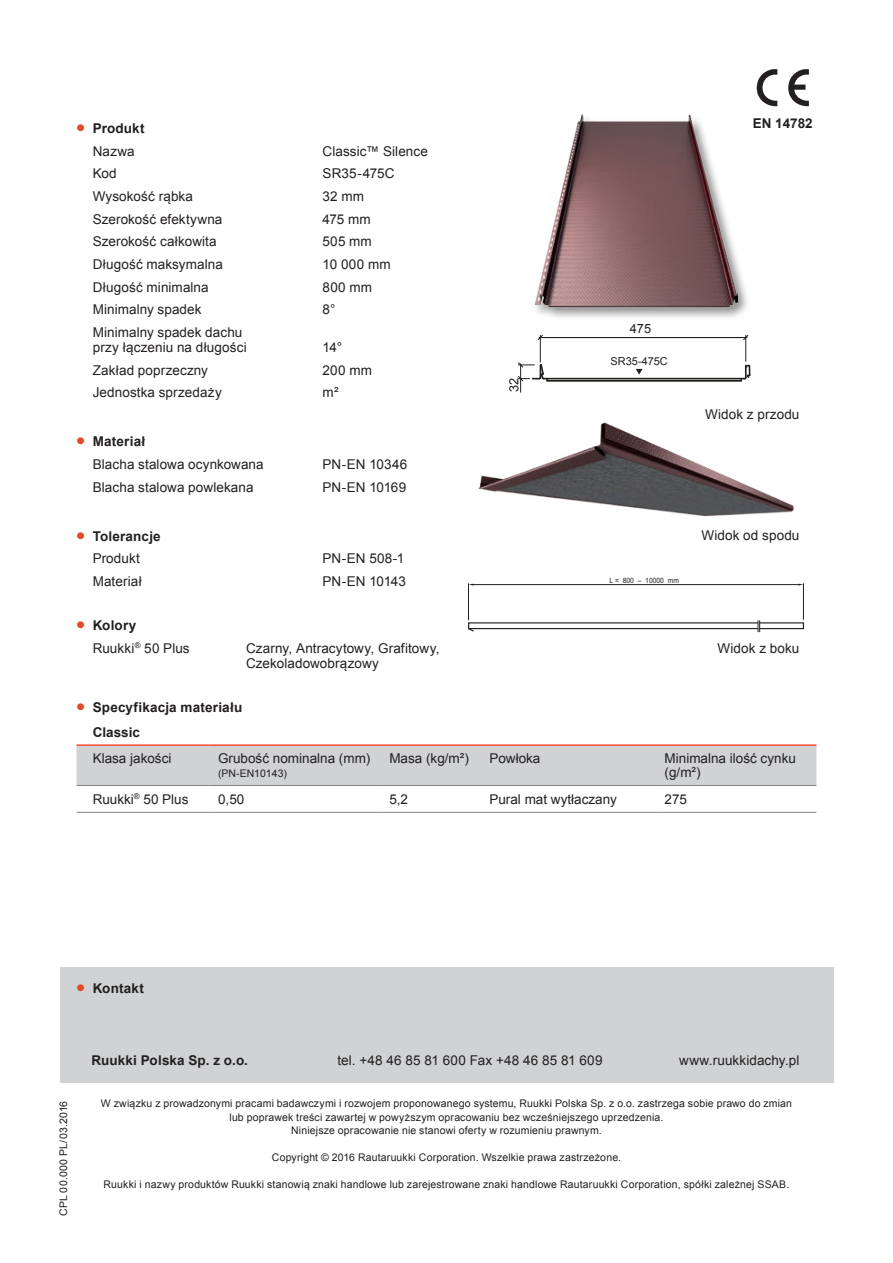
<style>
.page{position:relative;width:893px;height:1263px;background:#fff}
.page>*{position:absolute;margin:0;border:0;box-sizing:border-box;transform-origin:0 0}
.t1{font:13.5px/15px "Arial";letter-spacing:.005em;color:#231f20}
.t2{font:700 13.5px/22.6px "Arial";letter-spacing:.01em;color:#231f20;text-align:center}
.t3{font:12.75px "Arial";color:#231f20}
.t4{font:10.95px "Arial";color:#231f20}
.t5{font:10.5px/13.5px "Arial";letter-spacing:.015em;color:#231f20;text-align:center}
.t6{font:7.35px "Arial";color:#231f20;scale:.92 1}
.s1{font-size:24px;color:#dd4d2a}
.s2{font-weight:400}
.s3{font-weight:700;font-size:24px;color:#dd4d2a}
.s4{font-weight:700}
</style>
<div class="page">
<div style="left:533px;top:113px;width:218px;height:207px;background:#231f20;opacity:.5"></div>
<img style="left:534px;top:115px;width:204px;height:191px">
<img style="left:478px;top:422px;width:316px;height:94px">
<svg style="left:636px;top:369px;width:6px;height:6px"></svg>
<hr style="left:539px;top:337px;width:208px;height:1px;background:#231f20">
<hr style="left:544px;top:378px;width:201px;height:1px;background:#231f20">
<svg style="left:518px;top:335px;width:30px;height:57px"></svg>
<svg style="left:740px;top:335px;width:11px;height:46px"></svg>
<hr style="left:547px;top:380px;width:194px;height:2px;background:#231f20">
<div style="left:60px;top:967px;width:773px;height:115px;background:#d1d2d4"></div>
<div style="left:77px;top:746px;width:739px;height:39px;background:#d1d2d4"></div>
<hr style="left:77px;top:785px;width:133px;height:1px;background:#808285">
<hr style="left:210px;top:785px;width:171px;height:1px;background:#808285">
<hr style="left:381px;top:785px;width:100px;height:1px;background:#808285">
<hr style="left:481px;top:785px;width:175px;height:1px;background:#808285">
<hr style="left:656px;top:785px;width:160px;height:1px;background:#808285">
<hr style="left:77px;top:812px;width:133px;height:1px;background:#808285">
<hr style="left:210px;top:812px;width:171px;height:1px;background:#808285">
<hr style="left:381px;top:812px;width:100px;height:1px;background:#808285">
<hr style="left:481px;top:812px;width:175px;height:1px;background:#808285">
<hr style="left:656px;top:812px;width:160px;height:1px;background:#808285">
<hr style="left:77px;top:744px;width:133px;height:2px;background:#ef4d2f">
<hr style="left:210px;top:744px;width:171px;height:2px;background:#ef4d2f">
<hr style="left:381px;top:744px;width:100px;height:2px;background:#ef4d2f">
<hr style="left:481px;top:744px;width:175px;height:2px;background:#ef4d2f">
<hr style="left:656px;top:744px;width:160px;height:2px;background:#ef4d2f">
<img style="left:756px;top:69px;width:53px;height:38px">
<hr style="left:468px;top:583px;width:1px;height:37px;background:#231f20">
<hr style="left:803px;top:583px;width:1px;height:37px;background:#231f20">
<hr style="left:473px;top:584px;width:327px;height:1px;background:#231f20">
<div style="left:468px;top:622px;width:291px;height:7px;border:1px solid #231f20"></div>
<div style="left:759px;top:622px;width:45px;height:7px;border:1px solid #231f20"></div>
<svg style="left:468px;top:627px;width:7px;height:5px"></svg>
<p class="t2" style="left:77px;top:117px;width:70px"><span class="s1">•</span> Produkt<br><span class="s2">Nazwa</span></p>
<p class="t1" style="left:323px;top:144px;width:107px">Classic™ Silence</p>
<p class="t1" style="left:93px;top:166px;width:26px">Kod</p>
<p class="t1" style="left:323px;top:166px;width:73px">SR35-475C</p>
<p class="t1" style="left:93px;top:189px;width:102px">Wysokość rąbka</p>
<p class="t1" style="left:323px;top:189px;width:43px">32 mm</p>
<p class="t1" style="left:93px;top:212px;width:131px">Szerokość efektywna</p>
<p class="t1" style="left:323px;top:212px;width:50px">475 mm</p>
<p class="t1" style="left:93px;top:234px;width:126px">Szerokość całkowita</p>
<p class="t1" style="left:323px;top:234px;width:51px">505 mm</p>
<p class="t1" style="left:93px;top:257px;width:132px">Długość maksymalna</p>
<p class="t1" style="left:323px;top:257px;width:70px">10 000 mm</p>
<p class="t1" style="left:93px;top:280px;width:118px">Długość minimalna</p>
<p class="t1" style="left:323px;top:280px;width:51px">800 mm</p>
<p class="t1" style="left:93px;top:302px;width:110px">Minimalny spadek</p>
<p class="t1" style="left:323px;top:302px;width:15px">8°</p>
<p class="t1" style="left:93px;top:325px;width:156px">Minimalny spadek dachu przy łączeniu na długości</p>
<p class="t1" style="left:323px;top:340px;width:21px">14°</p>
<p class="t1" style="left:93px;top:363px;width:117px">Zakład poprzeczny</p>
<p class="t1" style="left:323px;top:363px;width:51px">200 mm</p>
<p class="t1" style="left:93px;top:385px;width:131px">Jednostka sprzedaży</p>
<p class="t1" style="left:323px;top:385px;width:18px">m²</p>
<p class="t1" style="left:93px;top:430px;width:172px;line-height:22.6px;text-indent:-16px"><span class="s3">•</span> <span class="s4">Materiał<br></span>Blacha stalowa ocynkowana</p>
<p class="t1" style="left:323px;top:457px;width:86px">PN-EN 10346</p>
<p class="t1" style="left:93px;top:480px;width:162px">Blacha stalowa powlekana</p>
<p class="t1" style="left:323px;top:480px;width:85px">PN-EN 10169</p>
<p class="t2" style="left:77px;top:525px;width:86px"><span class="s1">•</span> Tolerancje<br><span class="s2">Produkt</span></p>
<p class="t1" style="left:323px;top:551px;width:83px">PN-EN 508-1</p>
<p class="t1" style="left:93px;top:574px;width:50px">Materiał</p>
<p class="t1" style="left:323px;top:574px;width:85px">PN-EN 10143</p>
<p class="t1" style="left:93px;top:614px;width:99px;line-height:22.6px;text-indent:-16px"><span class="s3">•</span> <span class="s4">Kolory<br></span>Ruukki<sup>®</sup> 50 Plus</p>
<p class="t1" style="left:246px;top:640px;width:195px">Czarny, Antracytowy, Grafitowy,<br>Czekoladowobrązowy</p>
<p class="t3" style="left:506px;top:392px;width:16px;rotate:-90deg">32</p>
<p class="t2" style="left:753px;top:112px;width:62px">EN 14782</p>
<p class="t3" style="left:630px;top:320px;width:23px">475</p>
<p class="t4" style="left:611px;top:353px;width:59px">SR35-475C</p>
<p class="t1" style="left:705px;top:407px;width:96px">Widok z przodu</p>
<p class="t6" style="left:610px;top:575px;width:77px">L = 800 – 10000 mm</p>
<p class="t1" style="left:701px;top:528px;width:99px">Widok od spodu</p>
<p class="t1" style="left:717px;top:641px;width:83px">Widok z boku</p>
<p class="t2" style="left:93px;top:696px;width:151px;line-height:24.3px;text-align:left;text-indent:-16px"><span class="s1">•</span> Specyfikacja materiału<br>Classic</p>
<p class="t1" style="left:93px;top:751px;width:80px">Klasa jakości</p>
<p class="t1" style="left:218px;top:751px;width:154px">Grubość nominalna (mm)</p>
<p class="t5" style="left:218px;top:767px;width:70px">(PN-EN10143)</p>
<p class="t1" style="left:389px;top:751px;width:81px">Masa (kg/m²)</p>
<p class="t1" style="left:489px;top:751px;width:53px">Powłoka</p>
<p class="t1" style="left:665px;top:752px;width:133px;line-height:13.5px">Minimalna ilość cynku (g/m²)</p>
<p class="t1" style="left:93px;top:792px;width:97px">Ruukki<sup>®</sup> 50 Plus</p>
<p class="t1" style="left:218px;top:792px;width:28px">0,50</p>
<p class="t1" style="left:389px;top:792px;width:20px">5,2</p>
<p class="t1" style="left:489px;top:792px;width:129px">Pural mat wytłaczany</p>
<p class="t1" style="left:665px;top:792px;width:24px">275</p>
<p class="t2" style="left:77px;top:978px;width:69px"><span class="s1">•</span> Kontakt</p>
<p class="t5" style="left:57px;top:1216px;width:117px;rotate:-90deg">CPL 00.000 PL/03.2016</p>
<p class="t2" style="left:91px;top:1050px;width:158px">Ruukki Polska Sp. z o.o.</p>
<p class="t1" style="left:338px;top:1053px;width:266px">tel. +48 46 85 81 600 Fax +48 46 85 81 609</p>
<p class="t1" style="left:679px;top:1053px;width:122px">www.ruukkidachy.pl</p>
<p class="t5" style="left:101px;top:1097px;width:693px">W związku z prowadzonymi pracami badawczymi i rozwojem proponowanego systemu, Ruukki Polska Sp. z o.o. zastrzega sobie prawo do zmian lub poprawek treści zawartej w powyższym opracowaniu bez wcześniejszego uprzedzenia.<br>Niniejsze opracowanie nie stanowi oferty w rozumieniu prawnym.</p>
<p class="t5" style="left:272px;top:1151px;width:351px">Copyright © 2016 Rautaruukki Corporation. Wszelkie prawa zastrzeżone.</p>
<p class="t5" style="left:104px;top:1178px;width:687px">Ruukki i nazwy produktów Ruukki stanowią znaki handlowe lub zarejestrowane znaki handlowe Rautaruukki Corporation, spółki zależnej SSAB.</p>
</div>
